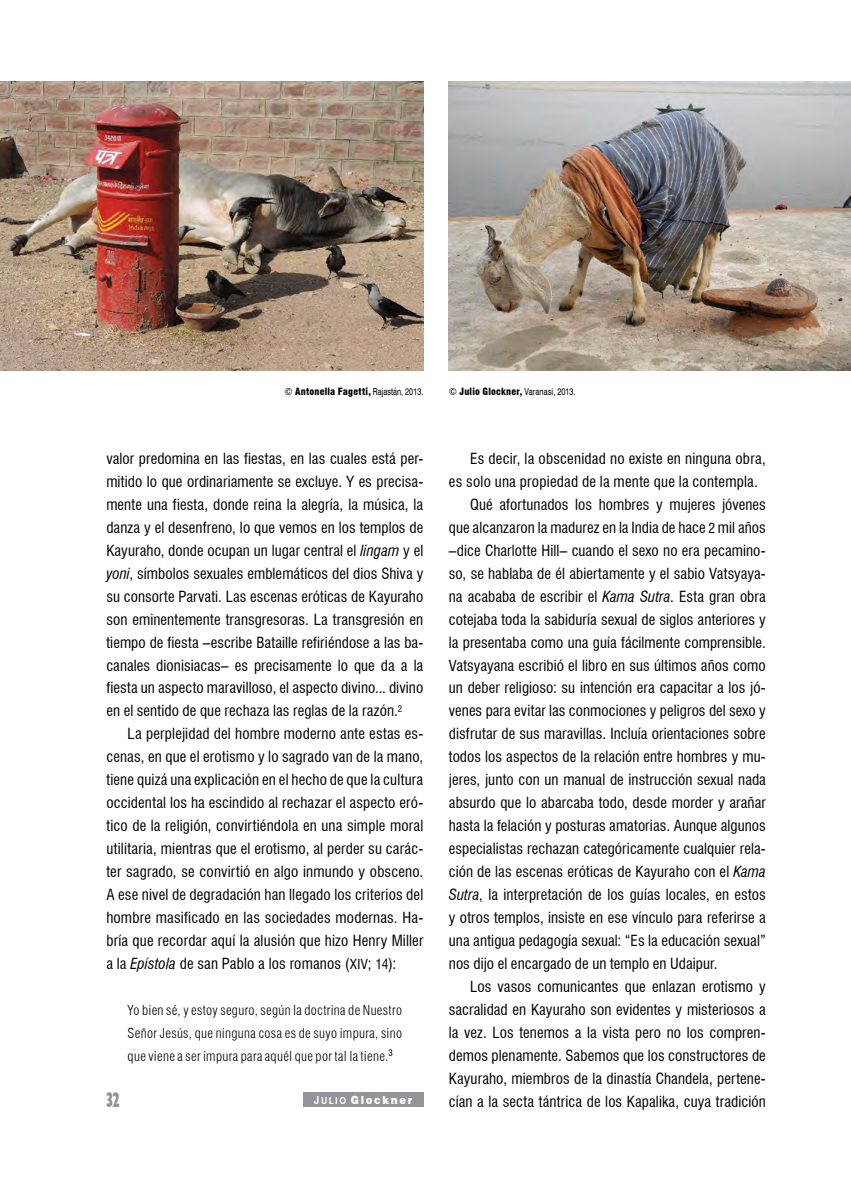
<style>
.page{position:relative;width:851px;height:1191px;background:#fff}
.page>*{position:absolute;margin:0;border:0;box-sizing:border-box;transform-origin:0 0}
.t1{font:700 condensed 21px "Humanist 521 BT Xtra";color:#939598;scale:.75 1}
.t2{font:condensed 15px/23px "Swiss 721 BT";letter-spacing:.005em;color:#000;text-align:justify}
.t3{font:300 condensed 13.5px/23px "Swiss 721 BT";letter-spacing:.025em;color:#000;text-align:justify}
.t4{font:900 11.25px "Swiss 721 BT";letter-spacing:.165em;color:#fff;scale:.9 1}
.t5{font:900 condensed 9.75px "Swiss 721 BT";letter-spacing:.02em;color:#000}
.s1{font-weight:400}
.s2{font-weight:400;font-stretch:normal}
.s3{font-style:italic}
.s4{font-size:13.5px}
.s5{font-family:"Swiss 721 BT Bold SC850";font-weight:400}
.s6{font-family:"Swiss 721 BT Bold SC850";font-weight:400;font-size:9.6px}
</style>
<div class="page">
<img style="left:0;top:82px;width:423px;height:289px">
<div style="left:303px;top:1092px;width:120px;height:14px;background:#939598"></div>
<img style="left:449px;top:82px;width:401px;height:289px">
<p class="t5" style="left:284px;top:386px;width:140px"><span class="s1">©</span> Antonella Fagetti, <span class="s2">Rajastán, 2013.</span></p>
<p class="t5" style="left:449px;top:386px;width:128px"><span class="s1">©</span> Julio Glockner, <span class="s2">Varanasi, 2013.</span></p>
<p class="t2" style="left:106px;top:447px;width:318px">valor predomina en las fiestas, en las cuales está per&shy;mitido lo que ordinariamente se excluye. Y es precisa&shy;mente una fiesta, donde reina la alegría, la música, la danza y el desenfreno, lo que vemos en los templos de Kayuraho, donde ocupan un lugar central el <span class="s3">lingam</span> y el <span class="s3">yoni</span>, símbolos sexuales emblemáticos del dios Shiva y su consorte Parvati. Las escenas eróticas de Kayuraho son eminentemente transgresoras. La transgresión en tiempo de fiesta –escribe Bataille refiriéndose a las ba&shy;canales dionisiacas– es precisamente lo que da a la fiesta un aspecto maravilloso, el aspecto divino... divino en el sentido de que rechaza las reglas de la razón.<sup>2</sup></p>
<p class="t2" style="left:106px;top:722px;width:318px;text-indent:21px">La perplejidad del hombre moderno ante estas es&shy;cenas, en que el erotismo y lo sagrado van de la mano, tiene quizá una explicación en el hecho de que la cultura occidental los ha escindido al rechazar el aspecto eró&shy;tico de la religión, convirtiéndola en una simple moral utilitaria, mientras que el erotismo, al perder su carác&shy;ter sagrado, se convirtió en algo inmundo y obsceno.<br>A ese nivel de degradación han llegado los criterios del hombre masificado en las sociedades modernas. Ha&shy;bría que recordar aquí la alusión que hizo Henry Miller a la <span class="s3">Epístola</span> de san Pablo a los romanos (<span class="s4">XIV</span>; <span class="s4">14</span>):</p>
<p class="t3" style="left:128px;top:998px;width:276px">Yo bien sé, y estoy seguro, según la doctrina de Nuestro Señor Jesús, que ninguna cosa es de suyo impura, sino que viene a ser impura para aquél que por tal la tiene.<sup>3</sup></p>
<h1 class="t1" style="left:106px;top:1086px;width:19px">32</h1>
<p class="t4" style="left:314px;top:1092px;width:111px"><span class="s5">J</span><span class="s6">ulio</span> Glockner</p>
<p class="t2" style="left:470px;top:447px;width:297px">Es decir, la obscenidad no existe en ninguna obra,</p>
<p class="t2" style="left:449px;top:470px;width:310px">es solo una propiedad de la mente que la contempla.</p>
<p class="t2" style="left:470px;top:493px;width:297px">Qué afortunados los hombres y mujeres jóvenes</p>
<p class="t2" style="left:449px;top:516px;width:318px">que alcanzaron la madurez en la India de hace <span class="s4">2</span> mil años</p>
<p class="t2" style="left:449px;top:539px;width:318px">–dice Charlotte Hill– cuando el sexo no era pecamino-</p>
<p class="t2" style="left:449px;top:562px;width:318px">so, se hablaba de él abiertamente y el sabio Vatsyaya-</p>
<p class="t2" style="left:449px;top:584px;width:318px">na acababa de escribir el <span class="s3">Kama Sutra</span>. Esta gran obra</p>
<p class="t2" style="left:449px;top:607px;width:318px">cotejaba toda la sabiduría sexual de siglos anteriores y</p>
<p class="t2" style="left:449px;top:630px;width:318px">la presentaba como una guía fácilmente comprensible.</p>
<p class="t2" style="left:449px;top:653px;width:318px">Vatsyayana escribió el libro en sus últimos años como</p>
<p class="t2" style="left:449px;top:676px;width:318px">un deber religioso: su intención era capacitar a los jó-</p>
<p class="t2" style="left:449px;top:699px;width:318px">venes para evitar las conmociones y peligros del sexo y</p>
<p class="t2" style="left:449px;top:722px;width:318px">disfrutar de sus maravillas. Incluía orientaciones sobre</p>
<p class="t2" style="left:449px;top:745px;width:318px">todos los aspectos de la relación entre hombres y mu-</p>
<p class="t2" style="left:449px;top:768px;width:318px">jeres, junto con un manual de instrucción sexual nada</p>
<p class="t2" style="left:449px;top:791px;width:318px">absurdo que lo abarcaba todo, desde morder y arañar</p>
<p class="t2" style="left:449px;top:814px;width:318px">hasta la felación y posturas amatorias. Aunque algunos</p>
<p class="t2" style="left:449px;top:837px;width:318px">especialistas rechazan categóricamente cualquier rela-</p>
<p class="t2" style="left:449px;top:860px;width:318px">ción de las escenas eróticas de Kayuraho con el <span class="s3">Kama</span></p>
<p class="t2" style="left:449px;top:883px;width:318px"><span class="s3">Sutra</span>, la interpretación de los guías locales, en estos</p>
<p class="t2" style="left:449px;top:906px;width:318px">y otros templos, insiste en ese vínculo para referirse a</p>
<p class="t2" style="left:449px;top:929px;width:318px">una antigua pedagogía sexual: “Es la educación sexual”</p>
<p class="t2" style="left:449px;top:952px;width:270px">nos dijo el encargado de un templo en Udaipur.</p>
<p class="t2" style="left:470px;top:975px;width:297px">Los vasos comunicantes que enlazan erotismo y</p>
<p class="t2" style="left:449px;top:998px;width:318px">sacralidad en Kayuraho son evidentes y misteriosos a</p>
<p class="t2" style="left:449px;top:1021px;width:318px">la vez. Los tenemos a la vista pero no los compren-</p>
<p class="t2" style="left:449px;top:1043px;width:318px">demos plenamente. Sabemos que los constructores de</p>
<p class="t2" style="left:449px;top:1066px;width:318px">Kayuraho, miembros de la dinastía Chandela, pertene-</p>
<p class="t2" style="left:449px;top:1089px;width:318px">cían a la secta tántrica de los Kapalika, cuya tradición</p>
</div>
